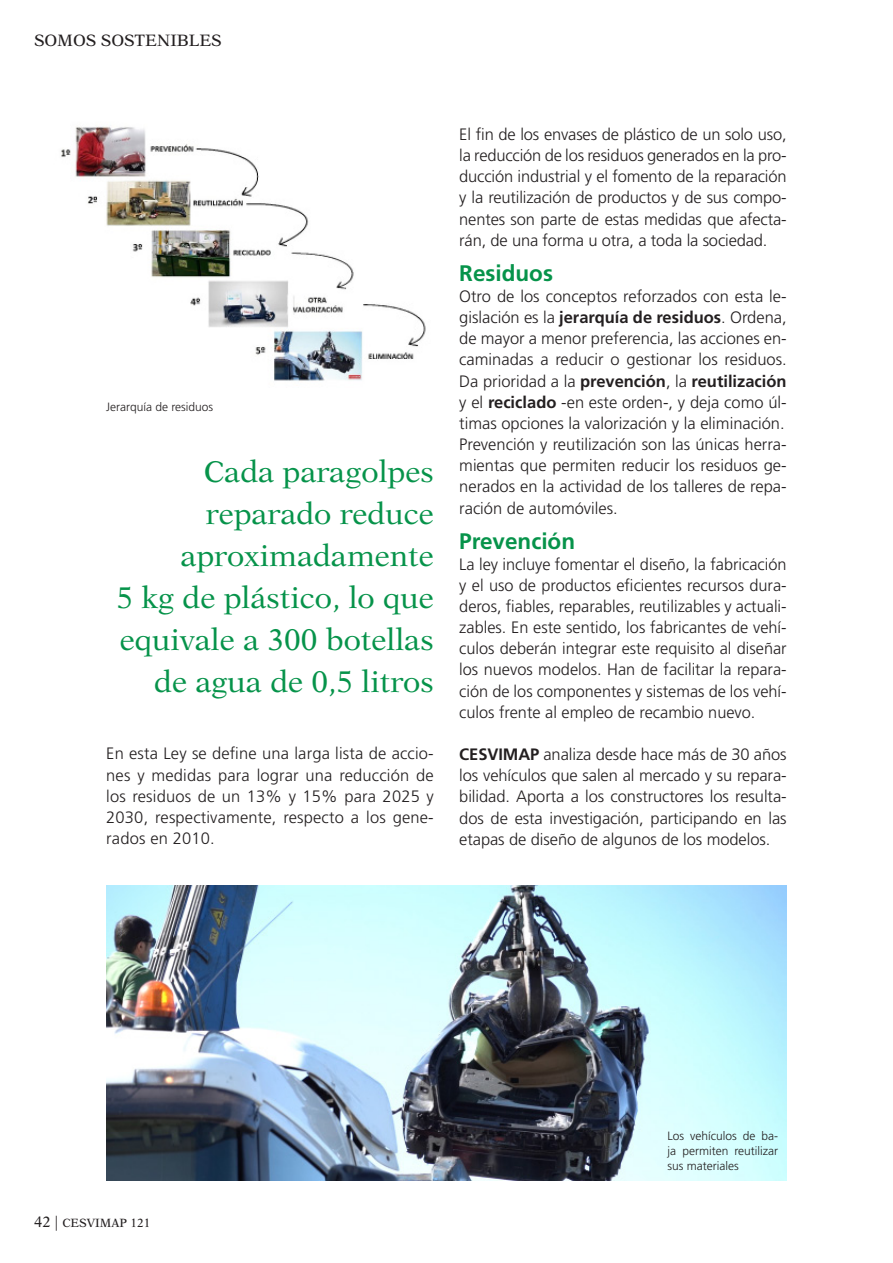
<style>
.page{position:relative;width:893px;height:1263px;background:#fff}
.page>*{position:absolute;margin:0;border:0;box-sizing:border-box;transform-origin:0 0}
.t1{font:30px/42px "New Aster";color:#06934a;text-align:right}
.t2{font:700 22.5px "Frutiger";color:#06934a}
.t3{font:300 16.5px/21.1px "Frutiger";color:#231f20;text-align:justify}
.t4{font:16.5px "New Aster";color:#231f20}
.t5{font:300 12px/15px "Frutiger";color:#231f20;text-align:justify}
.t6{font:12px "New Aster";color:#231f20}
.s1{font-weight:700}
.s2{font-size:15px}
</style>
<div class="page">
<img style="left:61px;top:126px;width:365px;height:255px">
<img style="left:106px;top:885px;width:681px;height:295px">
<p class="t4" style="left:34px;top:31px;width:189px">SOMOS SOSTENIBLES</p>
<p class="t5" style="left:106px;top:399px;width:108px">Jerarquía de residuos</p>
<h1 class="t1" style="left:116px;top:451px;width:319px">Cada paragolpes reparado reduce aproximadamente<br>5 kg de plástico, lo que equivale a 300 botellas de agua de 0,5 litros</h1>
<p class="t3" style="left:106px;top:743px;width:329px">En esta Ley se define una larga lista de accio&shy;nes y medidas para lograr una reducción de los residuos de un 13% y 15% para 2025 y 2030, respectivamente, respecto a los gene&shy;rados en 2010.</p>
<p class="t3" style="left:459px;top:124px;width:329px">El fin de los envases de plástico de un solo uso, la reducción de los residuos generados en la pro&shy;ducción industrial y el fomento de la reparación y la reutilización de productos y de sus compo&shy;nentes son parte de estas medidas que afecta&shy;rán, de una forma u otra, a toda la sociedad.</p>
<h2 class="t2" style="left:459px;top:260px;width:95px">Residuos</h2>
<p class="t3" style="left:459px;top:286px;width:329px;text-align:left">Otro de los conceptos reforzados con esta le&shy;gislación es la <span class="s1">jerarquía de residuos</span>. Ordena, de mayor a menor preferencia, las acciones en&shy;caminadas a reducir o gestionar los residuos.<br>Da prioridad a la <span class="s1">prevención</span>, la <span class="s1">reutilización </span>y el <span class="s1">reciclado</span> -en este orden-, y deja como úl&shy;timas opciones la valorización y la eliminación.<br>Prevención y reutilización son las únicas herra&shy;mientas que permiten reducir los residuos ge&shy;nerados en la actividad de los talleres de repa&shy;ración de automóviles.</p>
<h2 class="t2" style="left:459px;top:527px;width:117px">Prevención</h2>
<p class="t3" style="left:459px;top:554px;width:329px">La ley incluye fomentar el diseño, la fabricación y el uso de productos eficientes recursos dura&shy;deros, fiables, reparables, reutilizables y actuali&shy;zables. En este sentido, los fabricantes de vehí&shy;culos deberán integrar este requisito al diseñar los nuevos modelos. Han de facilitar la repara&shy;ción de los componentes y sistemas de los vehí&shy;culos frente al empleo de recambio nuevo.</p>
<p class="t3" style="left:459px;top:744px;width:329px"><span class="s1">CESVIMAP</span> analiza desde hace más de 30 años los vehículos que salen al mercado y su repara&shy;bilidad. Aporta a los constructores los resulta&shy;dos de esta investigación, participando en las etapas de diseño de algunos de los modelos.</p>
<p class="t6" style="left:34px;top:1216px;width:118px"><span class="s2">42 |</span> CESVIMAP 121</p>
<p class="t5" style="left:668px;top:1129px;width:112px">Los vehículos de ba&shy;ja permiten reutilizar sus materiales</p>
</div>
